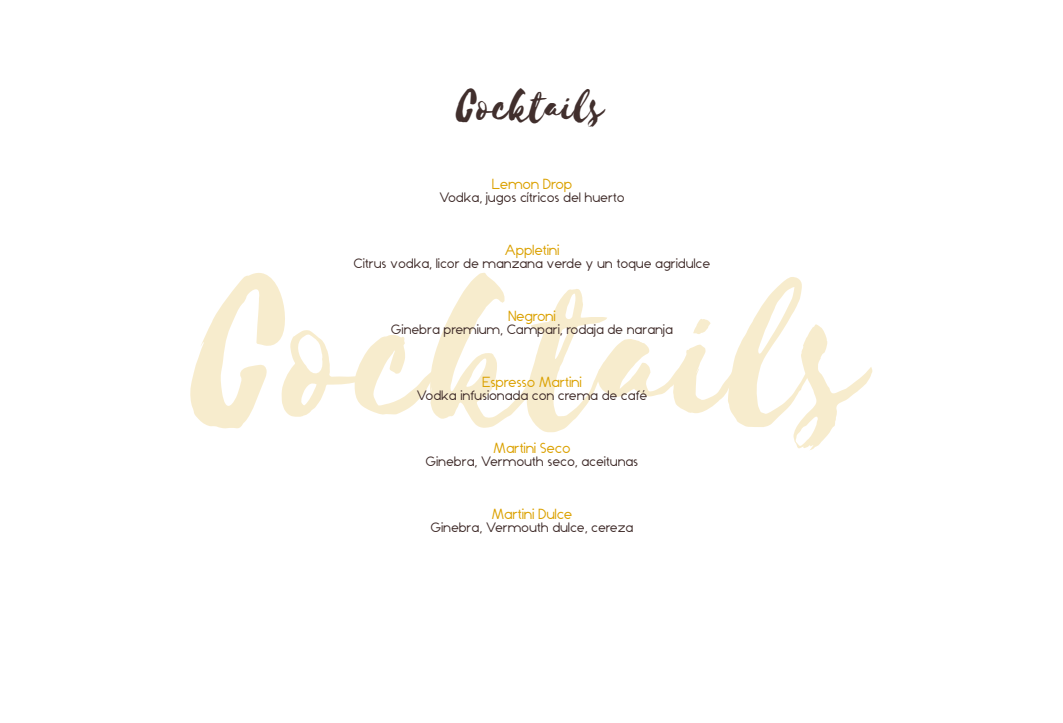
<style>
.page{position:relative;width:1063px;height:723px;background:#fff}
.page>*{position:absolute;margin:0;border:0;box-sizing:border-box;transform-origin:0 0}
.t1{font:50px "Selima";color:#412f2d}
.t2{font:14px "Dominik";letter-spacing:-.02em;color:#dba101}
.t3{font:13px "Dominik";letter-spacing:-.01em;color:#3f2b29}
</style>
<div class="page">
<svg style="left:190px;top:273px;width:682px;height:177px"></svg>
<h1 class="t1" style="left:458px;top:79px;width:148px">Cocktails</h1>
<p class="t2" style="left:492px;top:174px;width:82px">Lemon Drop</p>
<p class="t3" style="left:439px;top:189px;width:187px">Vodka, jugos cítricos del huerto</p>
<p class="t2" style="left:504px;top:240px;width:57px">Appletini</p>
<p class="t3" style="left:354px;top:255px;width:358px">Citrus vodka, licor de manzana verde y un toque agridulce</p>
<p class="t2" style="left:508px;top:306px;width:49px">Negroni</p>
<p class="t3" style="left:391px;top:321px;width:284px">Ginebra premium, Campari, rodaja de naranja</p>
<p class="t2" style="left:482px;top:372px;width:101px">Espresso Martini</p>
<p class="t3" style="left:416px;top:387px;width:233px">Vodka infusionada con crema de café</p>
<p class="t2" style="left:493px;top:438px;width:79px">Martini Seco</p>
<p class="t3" style="left:426px;top:453px;width:214px">Ginebra, Vermouth seco, aceitunas</p>
<p class="t2" style="left:491px;top:504px;width:83px">Martini Dulce</p>
<p class="t3" style="left:430px;top:519px;width:205px">Ginebra, Vermouth dulce, cereza</p>
</div>
